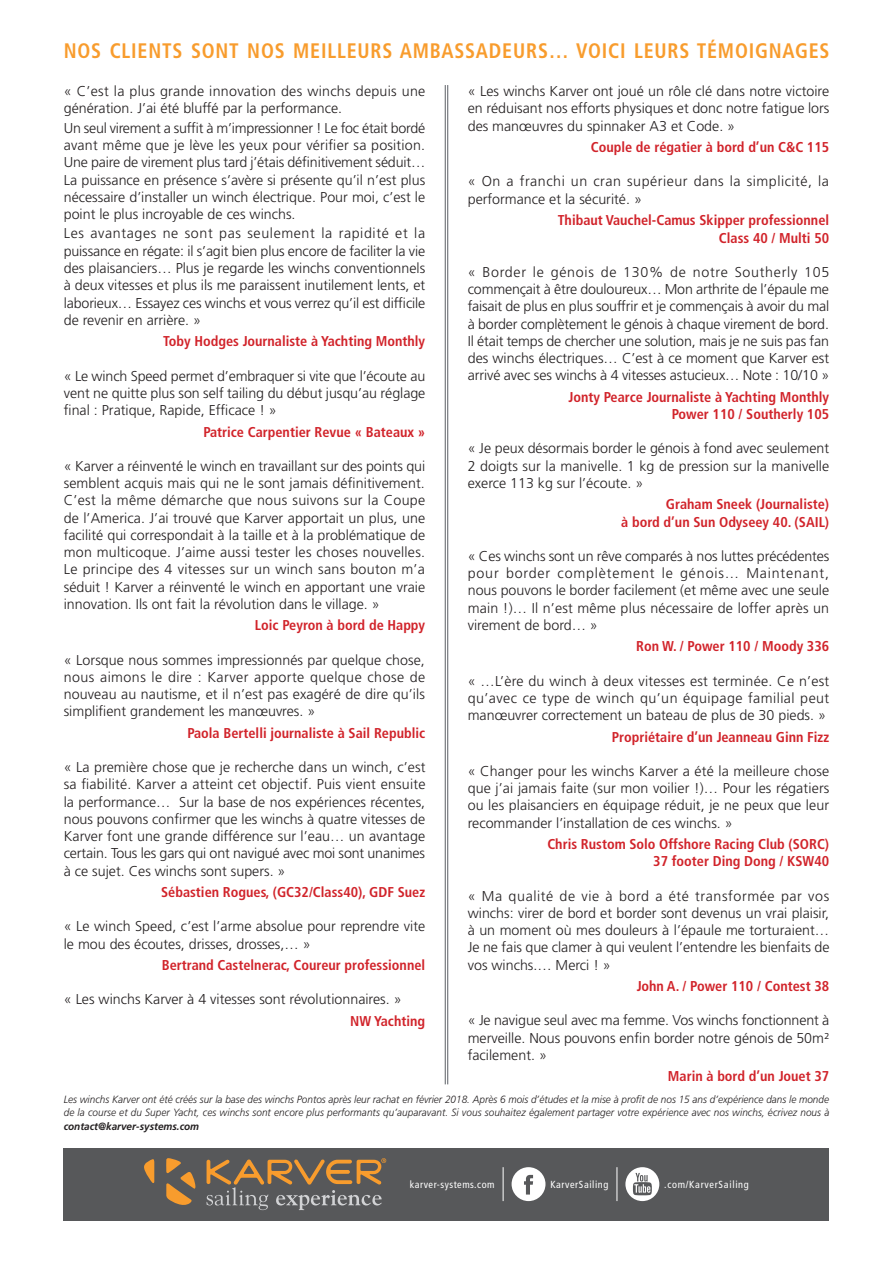
<style>
.page{position:relative;width:893px;height:1263px;background:#fff}
.page>*{position:absolute;margin:0;border:0;box-sizing:border-box;transform-origin:0 0}
.t1{font:700 condensed 21px "Frutiger";letter-spacing:.04em;color:#f89c2d;scale:.95 1}
.t2{font:300 14.25px/17.2px "Frutiger";color:#231f20;text-align:justify}
.t3{font:700 condensed 14.25px/17.2px "Frutiger";color:#d1232a;text-align:right}
.t4{font:300 14.25px/17.2px "Frutiger";letter-spacing:.02em;color:#231f20}
.t5{font:300 14.25px/17.2px "Frutiger";letter-spacing:.035em;color:#231f20}
.t6{font:italic 300 10.5px/13.5px "Frutiger";letter-spacing:.005em;color:#231f20;text-align:justify;scale:.95 1}
.t7{font:condensed 10.2px "Frutiger";letter-spacing:.055em;color:#fff}
.s1{font-weight:700}
</style>
<div class="page">
<div style="left:64px;top:1148px;width:765px;height:72px;background:#57585a"></div>
<svg style="left:144px;top:1159px;width:10px;height:24px"></svg>
<svg style="left:166px;top:1158px;width:29px;height:47px"></svg>
<svg style="left:206px;top:1158px;width:180px;height:52px"></svg>
<hr style="left:503px;top:1167px;width:1px;height:34px;background:#fff">
<svg style="left:625px;top:1167px;width:34px;height:34px"></svg>
<svg style="left:512px;top:1167px;width:33px;height:34px"></svg>
<hr style="left:616px;top:1167px;width:1px;height:34px;background:#fff">
<hr style="left:447px;top:85px;width:1px;height:999px;background:#5c6066">
<hr style="left:445px;top:85px;width:1px;height:999px;background:#5c6066">
<p class="t1" style="left:64px;top:39px;width:808px">NOS CLIENTS SONT NOS MEILLEURS AMBASSADEURS… VOICI LEURS TÉMOIGNAGES</p>
<p class="t4" style="left:64px;top:83px;width:363px">« C’est la plus grande innovation des winchs depuis une génération. J’ai été bluffé par la performance.</p>
<p class="t2" style="left:64px;top:119px;width:363px">Un seul virement a suffit à m’impressionner ! Le foc était bordé avant même que je lève les yeux pour vérifier sa position.<br>Une paire de virement plus tard j’étais définitivement séduit… La puissance en présence s’avère si présente qu’il n’est plus nécessaire d’installer un winch électrique. Pour moi, c’est le point le plus incroyable de ces winchs.</p>
<p class="t2" style="left:64px;top:225px;width:363px">Les avantages ne sont pas seulement la rapidité et la puissance en régate: il s’agit bien plus encore de faciliter la vie des plaisanciers… Plus je regarde les winchs conventionnels à deux vitesses et plus ils me paraissent inutilement lents, et laborieux… Essayez ces winchs et vous verrez qu’il est difficile de revenir en arrière. »</p>
<p class="t3" style="left:163px;top:333px;width:264px">Toby Hodges Journaliste à Yachting Monthly</p>
<p class="t2" style="left:64px;top:367px;width:363px">« Le winch Speed permet d’embraquer si vite que l’écoute au vent ne quitte plus son self tailing du début jusqu’au réglage final : Pratique, Rapide, Efficace ! »</p>
<p class="t3" style="left:203px;top:423px;width:223px">Patrice Carpentier Revue « Bateaux »</p>
<p class="t2" style="left:64px;top:457px;width:363px">« Karver a réinventé le winch en travaillant sur des points qui semblent acquis mais qui ne le sont jamais définitivement.<br>C’est la même démarche que nous suivons sur la Coupe de l’America. J’ai trouvé que Karver apportait un plus, une facilité qui correspondait à la taille et à la problématique de mon multicoque. J’aime aussi tester les choses nouvelles.<br>Le principe des 4 vitesses sur un winch sans bouton m’a séduit ! Karver a réinventé le winch en apportant une vraie innovation. Ils ont fait la révolution dans le village. »</p>
<p class="t3" style="left:255px;top:617px;width:172px">Loic Peyron à bord de Happy</p>
<p class="t2" style="left:64px;top:651px;width:363px">« Lorsque nous sommes impressionnés par quelque chose, nous aimons le dire : Karver apporte quelque chose de nouveau au nautisme, et il n’est pas exagéré de dire qu’ils simplifient grandement les manœuvres. »</p>
<p class="t3" style="left:187px;top:724px;width:239px">Paola Bertelli journaliste à Sail Republic</p>
<p class="t2" style="left:64px;top:758px;width:363px">« La première chose que je recherche dans un winch, c’est sa fiabilité. Karver a atteint cet objectif. Puis vient ensuite la performance… Sur la base de nos expériences récentes, nous pouvons confirmer que les winchs à quatre vitesses de Karver font une grande différence sur l’eau… un avantage certain. Tous les gars qui ont navigué avec moi sont unanimes à ce sujet. Ces winchs sont supers. »</p>
<p class="t3" style="left:161px;top:883px;width:266px">Sébastien Rogues, (GC32/Class40), GDF Suez</p>
<p class="t2" style="left:64px;top:918px;width:363px">« Le winch Speed, c’est l’arme absolue pour reprendre vite le mou des écoutes, drisses, drosses,… »</p>
<p class="t3" style="left:162px;top:956px;width:265px">Bertrand Castelnerac, Coureur professionnel</p>
<p class="t2" style="left:64px;top:991px;width:339px">« Les winchs Karver à 4 vitesses sont révolutionnaires. »</p>
<p class="t3" style="left:350px;top:1012px;width:77px">NW Yachting</p>
<p class="t2" style="left:468px;top:83px;width:363px">« Les winchs Karver ont joué un rôle clé dans notre victoire en réduisant nos efforts physiques et donc notre fatigue lors des manœuvres du spinnaker A3 et Code. »</p>
<p class="t3" style="left:591px;top:139px;width:240px">Couple de régatier à bord d’un C&amp;C 115</p>
<p class="t5" style="left:468px;top:173px;width:363px">« On a franchi un cran supérieur dans la simplicité, la performance et la sécurité. »</p>
<p class="t3" style="left:558px;top:212px;width:273px">Thibaut Vauchel-Camus Skipper professionnel<br>Class 40 / Multi 50</p>
<p class="t2" style="left:468px;top:263px;width:363px">« Border le génois de 130% de notre Southerly 105 commençait à être douloureux… Mon arthrite de l’épaule me faisait de plus en plus souffrir et je commençais à avoir du mal à border complètement le génois à chaque virement de bord.<br>Il était temps de chercher une solution, mais je ne suis pas fan des winchs électriques… C’est à ce moment que Karver est arrivé avec ses winchs à 4 vitesses astucieux… Note : 10/10 »</p>
<p class="t3" style="left:569px;top:388px;width:262px">Jonty Pearce Journaliste à Yachting Monthly<br>Power 110 / Southerly 105</p>
<p class="t2" style="left:468px;top:440px;width:363px">« Je peux désormais border le génois à fond avec seulement 2 doigts sur la manivelle. 1 kg de pression sur la manivelle exerce 113 kg sur l’écoute. »</p>
<p class="t3" style="left:621px;top:496px;width:209px">Graham Sneek (Journaliste)<br>à bord d’un Sun Odyseey 40. (SAIL)</p>
<p class="t2" style="left:468px;top:547px;width:363px">« Ces winchs sont un rêve comparés à nos luttes précédentes pour border complètement le génois… Maintenant, nous pouvons le border facilement (et même avec une seule main !)… Il n’est même plus nécessaire de loffer après un virement de bord… »</p>
<p class="t3" style="left:636px;top:638px;width:194px">Ron W. / Power 110 / Moody 336</p>
<p class="t2" style="left:468px;top:672px;width:363px">« …L’ère du winch à deux vitesses est terminée. Ce n’est qu’avec ce type de winch qu’un équipage familial peut manœuvrer correctement un bateau de plus de 30 pieds. »</p>
<p class="t3" style="left:612px;top:728px;width:219px">Propriétaire d’un Jeanneau Ginn Fizz</p>
<p class="t2" style="left:468px;top:762px;width:363px">« Changer pour les winchs Karver a été la meilleure chose que j’ai jamais faite (sur mon voilier !)… Pour les régatiers ou les plaisanciers en équipage réduit, je ne peux que leur recommander l’installation de ces winchs. »</p>
<p class="t3" style="left:547px;top:835px;width:283px">Chris Rustom Solo Offshore Racing Club (SORC)<br>37 footer Ding Dong / KSW40</p>
<p class="t2" style="left:468px;top:887px;width:363px">« Ma qualité de vie à bord a été transformée par vos winchs: virer de bord et border sont devenus un vrai plaisir, à un moment où mes douleurs à l’épaule me torturaient… Je ne fais que clamer à qui veulent l’entendre les bienfaits de vos winchs.… Merci ! »</p>
<p class="t3" style="left:637px;top:977px;width:194px">John A. / Power 110 / Contest 38</p>
<p class="t2" style="left:468px;top:1012px;width:363px">« Je navigue seul avec ma femme. Vos winchs fonctionnent à merveille. Nous pouvons enfin border notre génois de 50m² facilement. »</p>
<p class="t3" style="left:668px;top:1068px;width:163px">Marin à bord d’un Jouet 37</p>
<p class="t6" style="left:64px;top:1092px;width:807px">Les winchs Karver ont été créés sur la base des winchs Pontos après leur rachat en février 2018. Après 6 mois d’études et la mise à profit de nos 15 ans d’expérience dans le monde de la course et du Super Yacht, ces winchs sont encore plus performants qu’auparavant. Si vous souhaitez également partager votre expérience avec nos winchs, écrivez nous à <span class="s1">contact@karver-systems.com</span></p>
<p class="t7" style="left:410px;top:1178px;width:86px">karver-systems.com</p>
<p class="t7" style="left:550px;top:1178px;width:60px">KarverSailing</p>
<p class="t7" style="left:664px;top:1178px;width:86px">.com/KarverSailing</p>
</div>
